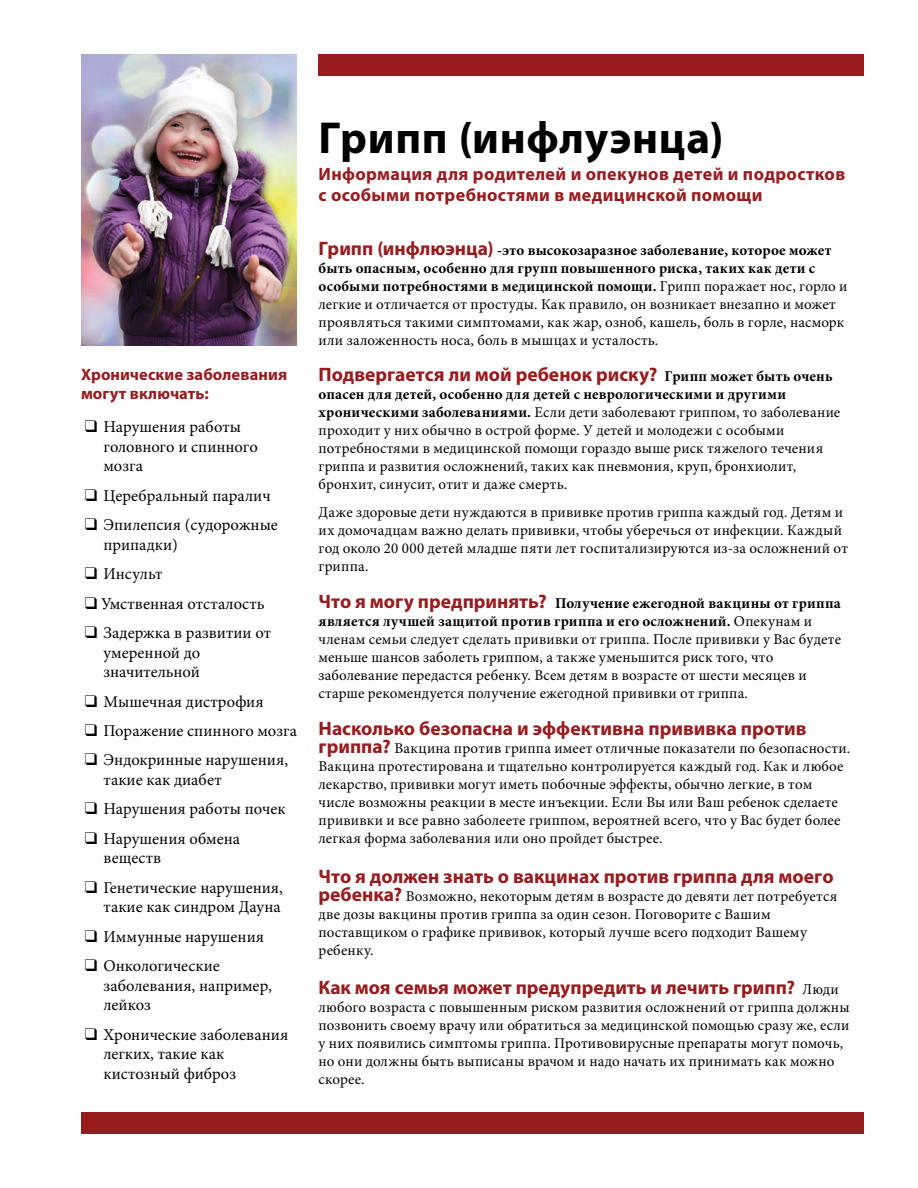
<style>
.page{position:relative;width:918px;height:1188px;background:#fff}
.page>*{position:absolute;margin:0;border:0;box-sizing:border-box;transform-origin:0 0}
.t1{font:700 45px "Myriad Pro";letter-spacing:.015em;color:#000}
.body{font:700 19.5px "Myriad Pro";color:#981b1e}
.t2{font:700 18px/21px "Myriad Pro";letter-spacing:.02em;color:#981b1e}
.body-2{font:16.5px/19.5px "Minion Pro";color:#000}
.body-3{font:700 16.5px/19.5px "Myriad Pro";letter-spacing:.005em;color:#981b1e}
.body-4{font:15px/18px "Minion Pro";letter-spacing:.015em;color:#000}
.s1{font-family:"Myriad Pro";font-weight:700;font-size:19.5px;color:#981b1e}
.s2{font-weight:700}
.s3{font-family:"Minion Pro";font-size:15px;color:#000}
.s4{font-family:"Minion Pro";font-weight:400;font-size:15px;color:#000}
</style>
<div class="page">
<div style="left:81px;top:1112px;width:783px;height:22px;background:#981b1e"></div>
<div style="left:319px;top:54px;width:545px;height:22px;background:#981b1e"></div>
<img style="left:81px;top:54px;width:216px;height:292px">
<p class="body-3" style="left:81px;top:364px;width:208px">Хронические заболевания могут включать:</p>
<p class="body-2" style="left:104px;top:417px;width:156px;text-indent:-19px">❑ Нарушения работы головного и спинного мозга</p>
<p class="body-2" style="left:85px;top:486px;width:188px">❑ Церебральный паралич</p>
<p class="body-2" style="left:104px;top:515px;width:176px;text-indent:-19px">❑ Эпилепсия (судорожные припадки)</p>
<p class="body-2" style="left:85px;top:564px;width:79px">❑ Инсульт</p>
<p class="body-2" style="left:85px;top:594px;width:181px">❑ Умственная отсталость</p>
<p class="body-2" style="left:104px;top:623px;width:169px;text-indent:-19px">❑ Задержка в развитии от умеренной до значительной</p>
<p class="body-2" style="left:85px;top:692px;width:180px">❑ Мышечная дистрофия</p>
<p class="body-2" style="left:85px;top:721px;width:214px">❑ Поражение спинного мозга</p>
<p class="body-2" style="left:104px;top:751px;width:186px;text-indent:-19px">❑ Эндокринные нарушения, такие как диабет</p>
<p class="body-2" style="left:85px;top:800px;width:202px">❑ Нарушения работы почек</p>
<p class="body-2" style="left:104px;top:829px;width:138px;text-indent:-19px">❑ Нарушения обмена веществ</p>
<p class="body-2" style="left:85px;top:878px;width:200px;text-align:right">❑ Генетические нарушения, такие как синдром Дауна</p>
<p class="body-2" style="left:85px;top:927px;width:181px">❑ Иммунные нарушения</p>
<p class="body-2" style="left:104px;top:957px;width:170px;text-indent:-19px">❑ Онкологические заболевания, например, лейкоз</p>
<p class="body-2" style="left:104px;top:1025px;width:186px;text-indent:-19px">❑ Хронические заболевания легких, такие как кистозный фиброз</p>
<p class="t1" style="left:319px;top:108px;width:407px">Грипп (инфлуэнца)</p>
<p class="t2" style="left:319px;top:162px;width:528px">Информация для родителей и опекунов детей и подростков с особыми потребностями в медицинской помощи</p>
<p class="body-4" style="left:319px;top:241px;width:530px"><span class="s1">Грипп (инфлюэнца)</span> <span class="s2">-это высокозаразное заболевание, которое может быть опасным, особенно для групп повышенного риска, таких как дети с особыми потребностями в медицинской помощи.</span> Грипп поражает нос, горло и легкие и отличается от простуды. Как правило, он возникает внезапно и может проявляться такими симптомами, как жар, озноб, кашель, боль в горле, насморк или заложенность носа, боль в мышцах и усталость.</p>
<p class="body" style="left:319px;top:362px;width:516px">Подвергается ли мой ребенок риску? <span class="s3">Грипп может быть очень</span></p>
<p class="body-4" style="left:319px;top:386px;width:523px"><span class="s2">опасен для детей, особенно для детей с неврологическими и другими хроническими заболеваниями.</span> Если дети заболевают гриппом, то заболевание проходит у них обычно в острой форме. У детей и молодежи с особыми потребностями в медицинской помощи гораздо выше риск тяжелого течения гриппа и развития осложнений, таких как пневмония, круп, бронхиолит, бронхит, синусит, отит и даже смерть.</p>
<p class="body-4" style="left:319px;top:504px;width:531px">Даже здоровые дети нуждаются в прививке против гриппа каждый год. Детям и их домочадцам важно делать прививки, чтобы уберечься от инфекции. Каждый год около 20 000 детей младше пяти лет госпитализируются из-за осложнений от гриппа.</p>
<p class="body-4" style="left:319px;top:594px;width:524px"><span class="s1">Что я могу предпринять?</span> <span class="s2">Получение ежегодной вакцины от гриппа является лучшей защитой против гриппа и его осложнений.</span> Опекунам и членам семьи следует сделать прививки от гриппа. После прививки у Вас будете меньше шансов заболеть гриппом, а также уменьшится риск того, что заболевание передастся ребенку. Всем детям в возрасте от шести месяцев и старше рекомендуется получение ежегодной прививки от гриппа.</p>
<p class="body" style="left:319px;top:716px;width:489px">Насколько безопасна и эффективна прививка против</p>
<p class="body-4" style="left:319px;top:739px;width:533px"><span class="s1">гриппа?</span> Вакцина против гриппа имеет отличные показатели по безопасности.<br>Вакцина протестирована и тщательно контролируется каждый год. Как и любое лекарство, прививки могут иметь побочные эффекты, обычно легкие, в том числе возможны реакции в месте инъекции. Если Вы или Ваш ребенок сделаете прививки и все равно заболеете гриппом, вероятней всего, что у Вас будет более легкая форма заболевания или оно пройдет быстрее.</p>
<p class="body" style="left:319px;top:863px;width:517px">Что я должен знать о вакцинах против гриппа для моего</p>
<p class="body-4" style="left:319px;top:887px;width:520px"><span class="s1">ребенка?</span> Возможно, некоторым детям в возрасте до девяти лет потребуется две дозы вакцины против гриппа за один сезон. Поговорите с Вашим поставщиком о графике прививок, который лучше всего подходит Вашему ребенку.</p>
<p class="body" style="left:319px;top:975px;width:522px">Как моя семья может предупредить и лечить грипп? <span class="s4">Люди</span></p>
<p class="body-4" style="left:319px;top:999px;width:533px">любого возраста с повышенным риском развития осложнений от гриппа должны позвонить своему врачу или обратиться за медицинской помощью сразу же, если у них появились симптомы гриппа. Противовирусные препараты могут помочь, но они должны быть выписаны врачом и надо начать их принимать как можно скорее.</p>
</div>
